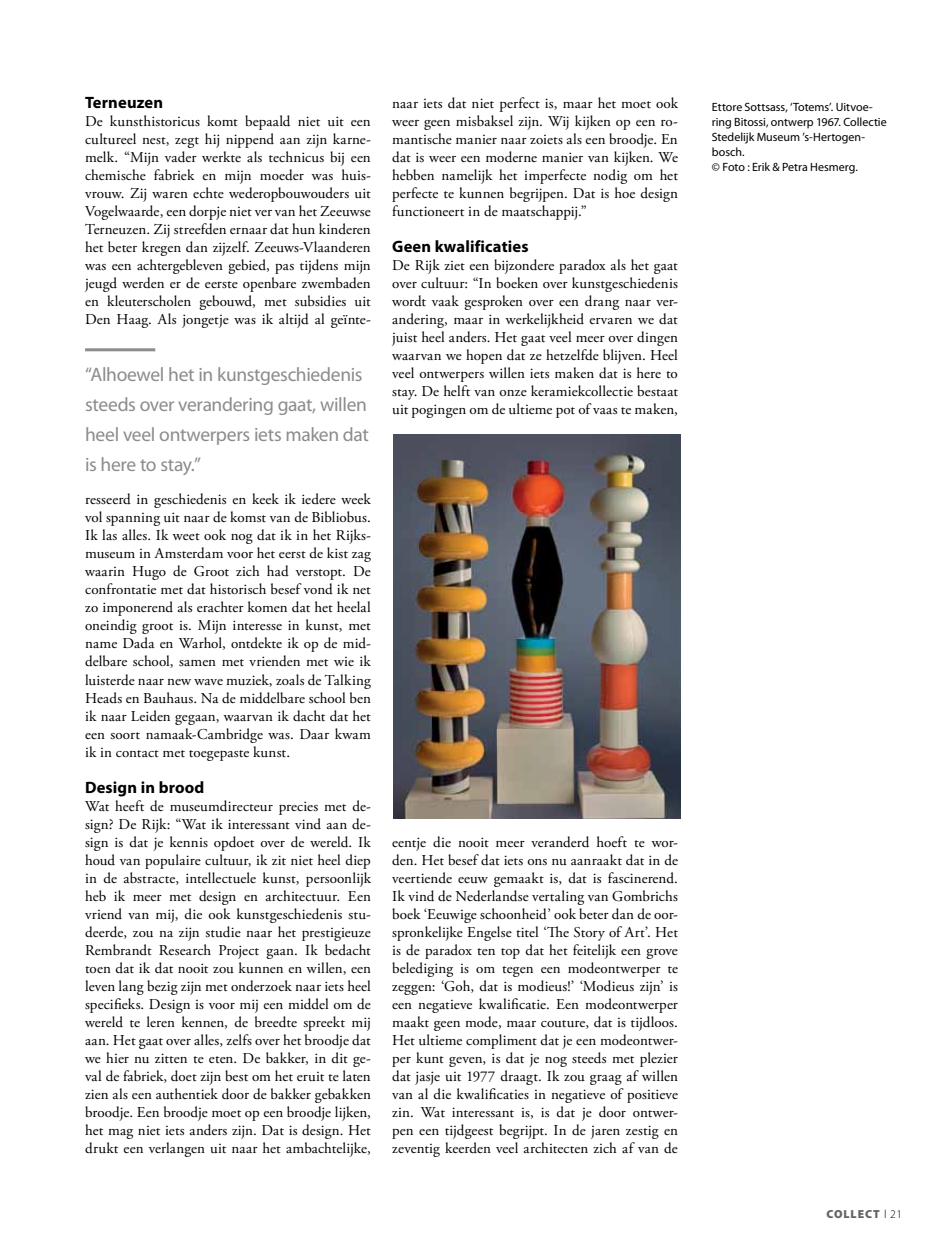
<style>
.page{position:relative;width:936px;height:1251px;background:#fff}
.page>*{position:absolute;margin:0;border:0;box-sizing:border-box;transform-origin:0 0}
.t1{font:19.5px/30px "Myriad Pro";letter-spacing:-.015em;color:#8a8c8e}
.t2{font:700 16.5px "Myriad Pro";letter-spacing:.01em;color:#000}
.t3{font:15px/18px "Adobe Garamond Pro";letter-spacing:.01em;color:#000;text-align:justify}
.t4{font:12px/15px "Myriad Pro";color:#000}
.t5{font:900 11.7px "Myriad Pro";letter-spacing:.08em;color:#636466}
.s1{font-weight:300;color:#000}
</style>
<div class="page">
<hr style="left:85px;top:348px;width:70px;height:3px;background:#8a8c8e">
<img style="left:393px;top:434px;width:287px;height:383px">
<p class="t2" style="left:85px;top:93px;width:80px">Terneuzen</p>
<p class="t3" style="left:85px;top:113px;width:287px">De kunsthistoricus komt bepaald niet uit een cultureel nest, zegt hij nippend aan zijn karne&shy;melk. “Mijn vader werkte als technicus bij een chemische fabriek en mijn moeder was huis&shy;vrouw. Zij waren echte wederopbouwouders uit Vogelwaarde, een dorpje niet ver van het Zeeuwse Terneuzen. Zij streefden ernaar dat hun kinderen het beter kregen dan zijzelf. Zeeuws-Vlaanderen was een achtergebleven gebied, pas tijdens mijn jeugd werden er de eerste openbare zwembaden en kleuterscholen gebouwd, met subsidies uit Den Haag. Als jongetje was ik altijd al geïnte-</p>
<h1 class="t1" style="left:85px;top:360px;width:285px">“Alhoewel het in kunstgeschiedenis steeds over verandering gaat, willen heel veel ontwerpers iets maken dat is here to stay.”</h1>
<p class="t3" style="left:85px;top:491px;width:287px">resseerd in geschiedenis en keek ik iedere week vol spanning uit naar de komst van de Bibliobus.<br>Ik las alles. Ik weet ook nog dat ik in het Rijks&shy;museum in Amsterdam voor het eerst de kist zag waarin Hugo de Groot zich had verstopt. De confrontatie met dat historisch besef vond ik net zo imponerend als erachter komen dat het heelal oneindig groot is. Mijn interesse in kunst, met name Dada en Warhol, ontdekte ik op de mid&shy;delbare school, samen met vrienden met wie ik luisterde naar new wave muziek, zoals de Talking Heads en Bauhaus. Na de middelbare school ben ik naar Leiden gegaan, waarvan ik dacht dat het een soort namaak-Cambridge was. Daar kwam ik in contact met toegepaste kunst.</p>
<p class="t2" style="left:85px;top:777px;width:121px">Design in brood</p>
<p class="t3" style="left:85px;top:797px;width:287px">Wat heeft de museumdirecteur precies met de&shy;sign? De Rijk: “Wat ik interessant vind aan de&shy;sign is dat je kennis opdoet over de wereld. Ik houd van populaire cultuur, ik zit niet heel diep in de abstracte, intellectuele kunst, persoonlijk heb ik meer met design en architectuur. Een vriend van mij, die ook kunstgeschiedenis stu&shy;deerde, zou na zijn studie naar het prestigieuze Rembrandt Research Project gaan. Ik bedacht toen dat ik dat nooit zou kunnen en willen, een leven lang bezig zijn met onderzoek naar iets heel specifieks. Design is voor mij een middel om de wereld te leren kennen, de breedte spreekt mij aan. Het gaat over alles, zelfs over het broodje dat we hier nu zitten te eten. De bakker, in dit ge&shy;val de fabriek, doet zijn best om het eruit te laten zien als een authentiek door de bakker gebakken broodje. Een broodje moet op een broodje lijken, het mag niet iets anders zijn. Dat is design. Het drukt een verlangen uit naar het ambachtelijke,</p>
<p class="t3" style="left:392px;top:95px;width:287px">naar iets dat niet perfect is, maar het moet ook weer geen misbaksel zijn. Wij kijken op een ro&shy;mantische manier naar zoiets als een broodje. En dat is weer een moderne manier van kijken. We hebben namelijk het imperfecte nodig om het perfecte te kunnen begrijpen. Dat is hoe design functioneert in de maatschappij.”</p>
<p class="t2" style="left:392px;top:237px;width:138px">Geen kwalificaties</p>
<p class="t3" style="left:392px;top:257px;width:287px">De Rijk ziet een bijzondere paradox als het gaat over cultuur: “In boeken over kunstgeschiedenis wordt vaak gesproken over een drang naar ver&shy;andering, maar in werkelijkheid ervaren we dat juist heel anders. Het gaat veel meer over dingen waarvan we hopen dat ze hetzelfde blijven. Heel veel ontwerpers willen iets maken dat is here to stay. De helft van onze keramiekcollectie bestaat uit pogingen om de ultieme pot of vaas te maken,</p>
<p class="t3" style="left:392px;top:833px;width:287px">eentje die nooit meer veranderd hoeft te wor&shy;den. Het besef dat iets ons nu aanraakt dat in de veertiende eeuw gemaakt is, dat is fascinerend.<br>Ik vind de Nederlandse vertaling van Gombrichs boek ‘Eeuwige schoonheid’ ook beter dan de oor&shy;spronkelijke Engelse titel ‘The Story of Art’. Het is de paradox ten top dat het feitelijk een grove belediging is om tegen een modeontwerper te zeggen: ‘Goh, dat is modieus!’ ‘Modieus zijn’ is een negatieve kwalificatie. Een modeontwerper maakt geen mode, maar couture, dat is tijdloos.<br>Het ultieme compliment dat je een modeontwer&shy;per kunt geven, is dat je nog steeds met plezier dat jasje uit 1977 draagt. Ik zou graag af willen van al die kwalificaties in negatieve of positieve zin. Wat interessant is, is dat je door ontwer&shy;pen een tijdgeest begrijpt. In de jaren zestig en zeventig keerden veel architecten zich af van de</p>
<p class="t4" style="left:711px;top:100px;width:176px">Ettore Sottsass, ‘Totems’. Uitvoe&shy;ring Bitossi, ontwerp 1967. Collectie<br>Stedelijk Museum ’s-Hertogen&shy;bosch.<br>© Foto : Erik &amp; Petra Hesmerg.</p>
<p class="t5" style="left:826px;top:1207px;width:77px">COLLECT <span class="s1">l 21</span></p>
</div>
